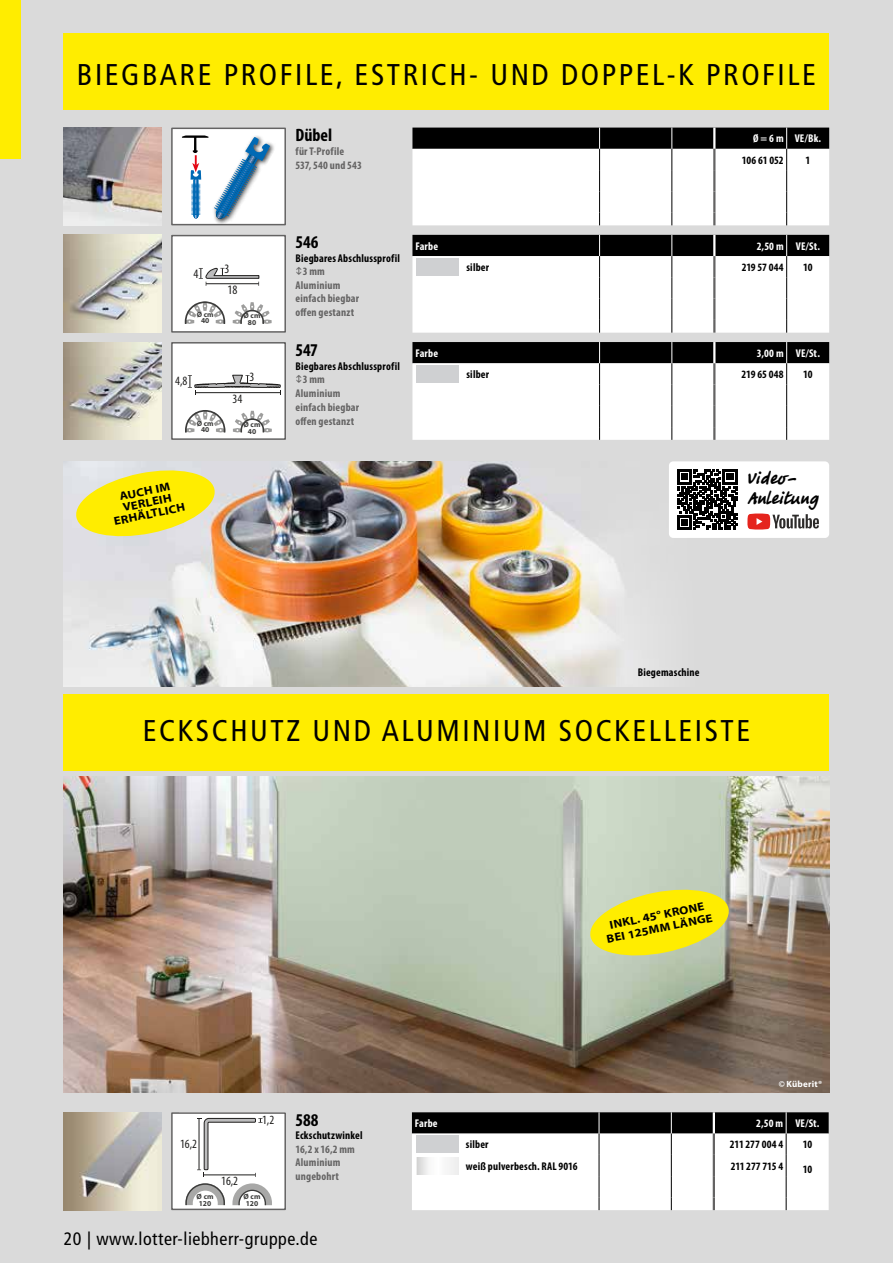
<style>
.page{position:relative;width:893px;height:1263px;background:#dadada}
.page>*{position:absolute;margin:0;border:0;box-sizing:border-box;transform-origin:0 0}
.t1{font:condensed 30px "Frutiger LT Pro";letter-spacing:.085em;color:#000}
.t2{font:condensed 18px "Frutiger LT Pro";letter-spacing:.03em;color:#000}
.t3{font:700 condensed 18px "Myriad Pro";color:#000}
.t4{font:16.5px/19.8px "Tatiana";letter-spacing:.02em;color:#000}
.t5{font:condensed 12.9px/21.9px "Myriad Pro";color:#1f1e1d}
.t6{font:condensed 12.75px "Myriad Pro";color:#1f1e1d}
.t7{font:condensed 12.6px "Myriad Pro";color:#1f1e1d}
.t8{font:700 11.55px/11.6px "Myriad Pro";color:#000;text-align:center;scale:1.1 1}
.t9{font:700 condensed 11.25px "Myriad Pro";letter-spacing:.015em;color:#000}
.t10{font:700 condensed 11.25px/14px "Myriad Pro";letter-spacing:.015em;color:#646363}
.t11{font:700 condensed 11.25px "Myriad Pro";letter-spacing:.015em;color:#fff}
.t12{font:700 condensed 11.25px "Myriad Pro";letter-spacing:-.01em;color:#000}
.t13{font:700 9px "Myriad Pro";letter-spacing:.025em;color:#fff}
.t14{font:700 7.5px/6.8px "Myriad Pro";color:#3c3c3b;text-align:center}
.s1{font-weight:700;font-size:18px;color:#000}
</style>
<div class="page">
<div style="left:64px;top:33px;width:765px;height:76px;background:#ffed00"></div>
<img style="left:64px;top:461px;width:504px;height:225px">
<svg style="left:568px;top:524px;width:75px;height:162px;fill:#e6e5e3"></svg>
<svg style="left:73px;top:466px;width:145px;height:75px"></svg>
<svg style="left:412px;top:235px;width:417px;height:98px;background:#c5c5c5"></svg>
<div style="left:172px;top:236px;width:113px;height:96px;background:#fff"></div>
<svg style="left:199px;top:267px;width:61px;height:19px"></svg>
<div style="left:171px;top:235px;width:115px;height:98px;border:2px solid #646363"></div>
<img style="left:64px;top:235px;width:98px;height:98px">
<div style="left:417px;top:258px;width:42px;height:17px;background:#cfd0d2"></div>
<svg style="left:412px;top:342px;width:417px;height:98px;background:#c5c5c5"></svg>
<div style="left:172px;top:343px;width:113px;height:96px;background:#fff"></div>
<svg style="left:188px;top:375px;width:93px;height:20px"></svg>
<div style="left:171px;top:342px;width:115px;height:98px;border:2px solid #646363"></div>
<img style="left:64px;top:342px;width:98px;height:98px">
<div style="left:417px;top:366px;width:42px;height:17px;background:#cfd0d2"></div>
<svg style="left:184px;top:301px;width:42px;height:23px"></svg>
<svg style="left:233px;top:302px;width:39px;height:22px"></svg>
<svg style="left:185px;top:410px;width:41px;height:23px"></svg>
<svg style="left:233px;top:411px;width:39px;height:22px"></svg>
<svg style="left:412px;top:128px;width:417px;height:97px;background:#c7c7c7"></svg>
<div style="left:172px;top:128px;width:113px;height:97px;background:#fff"></div>
<div style="left:171px;top:128px;width:115px;height:97px;border:2px solid #646363"></div>
<img style="left:64px;top:128px;width:98px;height:97px">
<svg style="left:182px;top:135px;width:94px;height:90px"></svg>
<img style="left:64px;top:776px;width:765px;height:316px">
<div style="left:172px;top:1113px;width:113px;height:96px;background:#fff"></div>
<div style="left:171px;top:1112px;width:115px;height:98px;border:2px solid #646363"></div>
<img style="left:64px;top:1112px;width:98px;height:98px">
<svg style="left:412px;top:1112px;width:417px;height:98px;background:#c3c3c3"></svg>
<div style="left:416px;top:1136px;width:43px;height:17px;background:#cfd0d2"></div>
<svg style="left:416px;top:1158px;width:43px;height:17px"></svg>
<svg style="left:182px;top:1118px;width:94px;height:93px"></svg>
<svg style="left:587px;top:885px;width:145px;height:75px;background:#e5de45"></svg>
<div style="left:64px;top:694px;width:765px;height:76px;background:#ffed00"></div>
<div style="left:669px;top:461px;width:160px;height:77px;background:#fff;border-radius:4px"></div>
<svg style="left:677px;top:470px;width:60px;height:60px"></svg>
<svg style="left:747px;top:513px;width:72px;height:16px"></svg>
<div style="left:0;top:0;width:21px;height:158px;background:#ffed00"></div>
<h1 class="t1" style="left:77px;top:57px;width:741px">BIEGBARE PROFILE, ESTRICH- UND DOPPEL-K PROFILE</h1>
<p class="t5" style="left:193px;top:262px;width:6px">4</p>
<p class="t5" style="left:224px;top:257px;width:14px">3<br>18</p>
<p class="t14" style="left:197px;top:310px;width:18px">Ø cm<br>40</p>
<p class="t14" style="left:244px;top:312px;width:18px">Ø cm<br>80</p>
<p class="t6" style="left:175px;top:373px;width:14px">4,8</p>
<p class="t6" style="left:249px;top:369px;width:6px">3</p>
<p class="t6" style="left:233px;top:391px;width:11px">34</p>
<p class="t14" style="left:197px;top:420px;width:18px">Ø cm<br>40</p>
<p class="t14" style="left:244px;top:421px;width:18px">Ø cm<br>40</p>
<p class="t8" style="left:108px;top:492px;width:67px;rotate:-11deg">AUCH IM<br>VERLEIH<br>ERHÄLTLICH</p>
<h2 class="t3" style="left:296px;top:124px;width:38px">Dübel</h2>
<p class="t10" style="left:296px;top:144px;width:68px">für T-Profile<br>537, 540 und 543</p>
<p class="t11" style="left:753px;top:132px;width:69px">Ø = 6 m VE/Bk.</p>
<p class="t9" style="left:742px;top:153px;width:43px">106 61 052</p>
<p class="t9" style="left:805px;top:153px;width:6px">1</p>
<h2 class="t3" style="left:296px;top:231px;width:25px">546</h2>
<p class="t9" style="left:296px;top:251px;width:106px">Biegbares Abschlussprofil</p>
<p class="t10" style="left:296px;top:265px;width:65px">□3 mm<br>Aluminium einfach biegbar offen gestanzt</p>
<h2 class="t3" style="left:296px;top:338px;width:24px">547</h2>
<p class="t9" style="left:296px;top:359px;width:106px">Biegbares Abschlussprofil</p>
<p class="t10" style="left:296px;top:372px;width:65px">□3 mm<br>Aluminium einfach biegbar offen gestanzt</p>
<p class="t11" style="left:415px;top:239px;width:24px">Farbe</p>
<p class="t11" style="left:757px;top:239px;width:65px">2,50 m VE/St.</p>
<p class="t9" style="left:466px;top:260px;width:24px">silber</p>
<p class="t9" style="left:742px;top:260px;width:44px">219 57 044</p>
<p class="t9" style="left:803px;top:260px;width:11px">10</p>
<p class="t11" style="left:415px;top:346px;width:24px">Farbe</p>
<p class="t11" style="left:757px;top:346px;width:65px">3,00 m VE/St.</p>
<p class="t9" style="left:466px;top:367px;width:24px">silber</p>
<p class="t9" style="left:742px;top:367px;width:44px">219 65 048</p>
<p class="t9" style="left:803px;top:367px;width:11px">10</p>
<h3 class="t4" style="left:747px;top:469px;width:73px">Video-<br>Anleitung</h3>
<p class="t9" style="left:638px;top:666px;width:63px">Biegemaschine</p>
<h1 class="t1" style="left:143px;top:713px;width:609px">ECKSCHUTZ UND ALUMINIUM SOCKELLEISTE</h1>
<p class="t8" style="left:603px;top:919px;width:100px;line-height:13.4px;rotate:-11deg">INKL. 45° KRONE<br>BEI 125MM LÄNGE</p>
<p class="t7" style="left:180px;top:1136px;width:18px">16,2</p>
<p class="t7" style="left:221px;top:1174px;width:18px">16,2</p>
<p class="t7" style="left:262px;top:1112px;width:58px">1,2 <span class="s1">588</span></p>
<p class="t9" style="left:296px;top:1128px;width:69px">Eckschutzwinkel</p>
<p class="t10" style="left:296px;top:1142px;width:61px;line-height:13.5px">16,2 x 16,2 mm<br>Aluminium ungebohrt</p>
<p class="t14" style="left:197px;top:1192px;width:18px;line-height:7.4px;text-align:left">Ø cm<br>120</p>
<p class="t14" style="left:244px;top:1193px;width:18px;text-align:left">Ø cm<br>120</p>
<h2 class="t2" style="left:64px;top:1228px;width:255px">20 | www.lotter-liebherr-gruppe.de</h2>
<p class="t13" style="left:779px;top:1078px;width:45px">© Küberit®</p>
<p class="t11" style="left:415px;top:1116px;width:24px">Farbe</p>
<p class="t11" style="left:756px;top:1116px;width:65px">2,50 m VE/St.</p>
<p class="t9" style="left:466px;top:1138px;width:24px">silber</p>
<p class="t9" style="left:730px;top:1138px;width:55px">211 277 004 4</p>
<p class="t9" style="left:803px;top:1138px;width:11px">10</p>
<p class="t9" style="left:466px;top:1159px;width:113px">weiß pulverbesch. RAL 9016</p>
<p class="t12" style="left:731px;top:1159px;width:54px">211 277 715 4</p>
<p class="t9" style="left:803px;top:1162px;width:11px">10</p>
</div>
